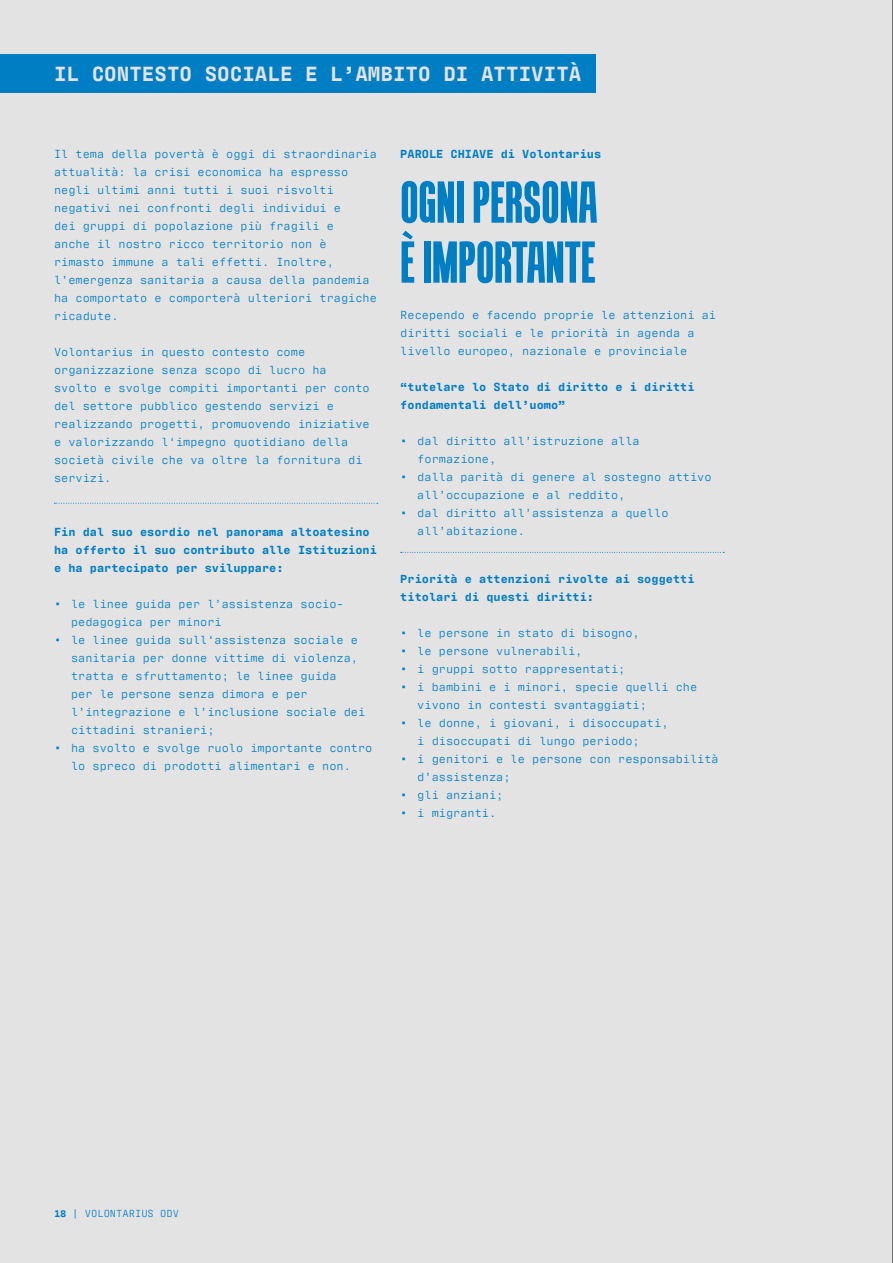
<style>
.page{position:relative;width:893px;height:1263px;background:#e3e3e3}
.page>*{position:absolute;margin:0;border:0;box-sizing:border-box;transform-origin:0 0}
.t1{font:700 54px/60px "Tandelle Rg";color:#007ec3}
.t2{font:700 21px "Antarctican Mono";color:#e3e3e3}
.t3{font:12px/18px "Antarctican Mono";color:#007ec3}
.t4{font:700 12px/18px "Antarctican Mono";color:#007ec3}
.t5{font:10.5px "Antarctican Mono";color:#007ec3}
.s1{font-weight:700}
</style>
<div class="page">
<hr style="left:892px;top:0;width:1px;height:1263px;background:#000">
<div style="left:0;top:54px;width:595px;height:38px;background:#007ec3"></div>
<svg style="left:401px;top:552px;width:323px;height:1px"></svg>
<svg style="left:54px;top:503px;width:324px;height:1px"></svg>
<h2 class="t2" style="left:54px;top:57px;width:529px">IL CONTESTO SOCIALE E L’AMBITO DI ATTIVITÀ</h2>
<p class="t3" style="left:54px;top:144px;width:324px">Il tema della povertà è oggi di straordinaria attualità: la crisi economica ha espresso negli ultimi anni tutti i suoi risvolti negativi nei confronti degli individui e<br>dei gruppi di popolazione più fragili e<br>anche il nostro ricco territorio non è rimasto immune a tali effetti. Inoltre, l’emergenza sanitaria a causa della pandemia ha comportato e comporterà ulteriori tragiche ricadute.</p>
<p class="t3" style="left:54px;top:342px;width:317px">Volontarius in questo contesto come organizzazione senza scopo di lucro ha svolto e svolge compiti importanti per conto del settore pubblico gestendo servizi e realizzando progetti, promuovendo iniziative e valorizzando l‘impegno quotidiano della società civile che va oltre la fornitura di servizi.</p>
<p class="t4" style="left:54px;top:522px;width:324px">Fin dal suo esordio nel panorama altoatesino ha offerto il suo contributo alle Istituzioni e ha partecipato per sviluppare:</p>
<p class="t3" style="left:71px;top:594px;width:274px;text-indent:-17px">• le linee guida per l’assistenza socio&shy;pedagogica per minori</p>
<p class="t3" style="left:71px;top:630px;width:296px;text-indent:-17px">• le linee guida sull‘assistenza sociale e sanitaria per donne vittime di violenza, tratta e sfruttamento; le linee guida<br>per le persone senza dimora e per l’integrazione e l’inclusione sociale dei cittadini stranieri;</p>
<p class="t3" style="left:54px;top:738px;width:320px;text-align:center">• ha svolto e svolge ruolo importante contro lo spreco di prodotti alimentari e non.</p>
<p class="t4" style="left:400px;top:144px;width:202px">PAROLE CHIAVE di Volontarius</p>
<h1 class="t1" style="left:400px;top:172px;width:198px">OGNI PERSONA<br>È IMPORTANTE</h1>
<p class="t3" style="left:400px;top:304px;width:317px">Recependo e facendo proprie le attenzioni ai diritti sociali e le priorità in agenda a livello europeo, nazionale e provinciale</p>
<p class="t4" style="left:400px;top:376px;width:296px">“tutelare lo Stato di diritto e i diritti fondamentali dell’uomo”</p>
<p class="t3" style="left:417px;top:430px;width:224px;text-indent:-17px">• dal diritto all’istruzione alla formazione,</p>
<p class="t3" style="left:417px;top:466px;width:296px;text-indent:-17px">• dalla parità di genere al sostegno attivo all’occupazione e al reddito,</p>
<p class="t3" style="left:417px;top:502px;width:253px;text-indent:-17px">• dal diritto all’assistenza a quello all’abitazione.</p>
<p class="t4" style="left:400px;top:568px;width:296px">Priorità e attenzioni rivolte ai soggetti titolari di questi diritti:</p>
<p class="t3" style="left:400px;top:622px;width:241px">• le persone in stato di bisogno,</p>
<p class="t3" style="left:400px;top:640px;width:184px">• le persone vulnerabili,</p>
<p class="t3" style="left:400px;top:658px;width:227px">• i gruppi sotto rappresentati;</p>
<p class="t3" style="left:417px;top:676px;width:281px;text-indent:-17px">• i bambini e i minori, specie quelli che vivono in contesti svantaggiati;</p>
<p class="t3" style="left:417px;top:712px;width:253px;text-indent:-17px">• le donne, i giovani, i disoccupati, i disoccupati di lungo periodo;</p>
<p class="t3" style="left:417px;top:748px;width:303px;text-indent:-17px">• i genitori e le persone con responsabilità d’assistenza;</p>
<p class="t3" style="left:400px;top:784px;width:105px">• gli anziani;</p>
<p class="t3" style="left:400px;top:802px;width:97px">• i migranti.</p>
<p class="t5" style="left:54px;top:1205px;width:127px"><span class="s1">18</span> | VOLONTARIUS ODV</p>
</div>
